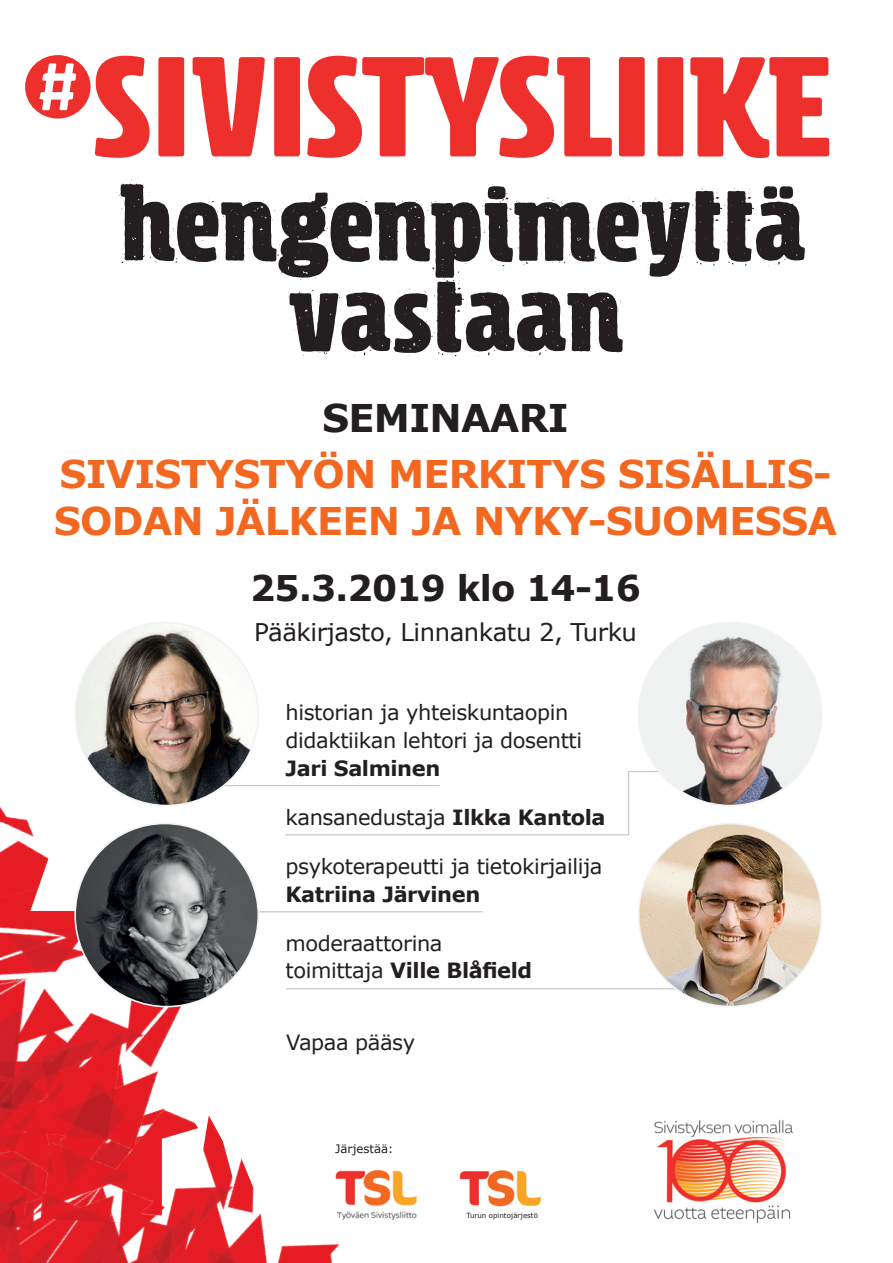
<style>
.page{position:relative;width:893px;height:1263px;background:#fff}
.page>*{position:absolute;margin:0;border:0;box-sizing:border-box;transform-origin:0 0}
.t1{font:141.9px "Rockeby Semi";letter-spacing:-.01em;color:#ee302d}
.t2{font:105.6px "Rockeby Semi R";color:#231f20}
.t{font:700 38.25px/46.7px "Verdana";letter-spacing:-.02em;color:#f36821}
.t-2{font:700 38.25px "Verdana";letter-spacing:-.02em;color:#231f20}
.t-3{font:700 35.4px "Verdana";letter-spacing:-.02em;color:#231f20}
.t-4{font:24.45px "Verdana";letter-spacing:-.02em;color:#231f20}
.t-5{font:21px/27.6px "Verdana";letter-spacing:-.02em;color:#231f20}
.t3{font:11.7px "Verdana";color:#231f20}
.t4{font:7.05px "Verdana";color:#231f20}
.s1{font-weight:700}
</style>
<div class="page">
<img style="left:0;top:1132px;width:340px;height:131px">
<img style="left:0;top:756px;width:218px;height:470px">
<div style="left:25px;top:55px;width:66px;height:64px;background:#ee302d;border-radius:50%"></div>
<svg style="left:40px;top:63px;width:36px;height:47px"></svg>
<img style="left:654px;top:1120px;width:140px;height:103px">
<svg style="left:284px;top:770px;width:398px;height:66px"></svg>
<hr style="left:286px;top:988px;width:463px;height:1px;background:#c7c8ca">
<hr style="left:144px;top:911px;width:339px;height:1px;background:#c7c8ca">
<hr style="left:186px;top:785px;width:254px;height:1px;background:#c7c8ca">
<img style="left:75px;top:622px;width:183px;height:183px;border-radius:91px">
<img style="left:639px;top:622px;width:183px;height:183px;border-radius:92px">
<img style="left:639px;top:823px;width:183px;height:183px;border-radius:92px">
<img style="left:75px;top:823px;width:183px;height:183px;border-radius:91px">
<img style="left:316px;top:1152px;width:102px;height:84px">
<img style="left:459px;top:1170px;width:83px;height:37px">
<p class="t1" style="left:92px;top:20px;width:742px">SIVISTYSLIIKE</p>
<p class="t2" style="left:119px;top:163px;width:688px">hengenpimeyttä</p>
<p class="t2" style="left:289px;top:253px;width:336px">vastaan</p>
<p class="t-2" style="left:322px;top:394px;width:248px">SEMINAARI</p>
<p class="t" style="left:54px;top:451px;width:785px">SIVISTYSTYÖN MERKITYS SISÄLLIS-<br>SODAN JÄLKEEN JA NYKY-SUOMESSA</p>
<p class="t-3" style="left:250px;top:565px;width:392px">25.3.2019 klo 14-16</p>
<p class="t-4" style="left:254px;top:616px;width:385px">Pääkirjasto, Linnankatu 2, Turku</p>
<p class="t-5" style="left:285px;top:699px;width:298px">historian ja yhteiskuntaopin didaktiikan lehtori ja dosentti<br><span class="s1">Jari Salminen</span></p>
<p class="t-5" style="left:285px;top:804px;width:322px">kansanedustaja <span class="s1">Ilkka Kantola</span></p>
<p class="t-5" style="left:285px;top:853px;width:319px">psykoterapeutti ja tietokirjailija<br><span class="s1">Katriina Järvinen</span></p>
<p class="t-5" style="left:285px;top:930px;width:248px">moderaattorina toimittaja <span class="s1">Ville Blåfield</span></p>
<p class="t-5" style="left:286px;top:1029px;width:131px">Vapaa pääsy</p>
<p class="t3" style="left:335px;top:1141px;width:60px">Järjestää:</p>
<p class="t4" style="left:466px;top:1211px;width:73px">Turun opintojärjestö</p>
</div>
